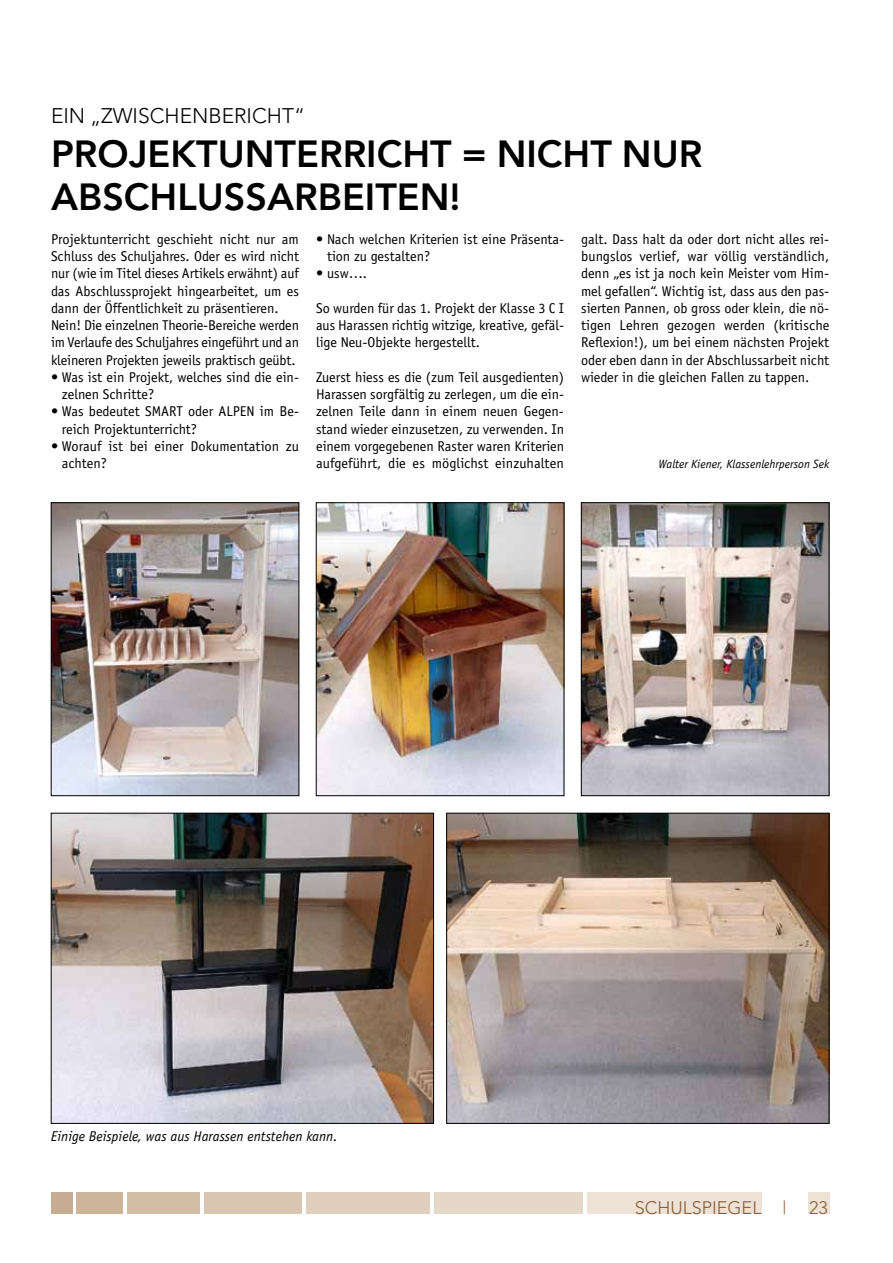
<style>
.page{position:relative;width:893px;height:1263px;background:#fff}
.page>*{position:absolute;margin:0;border:0;box-sizing:border-box;transform-origin:0 0}
.t1{font:800 37.5px "Avenir";color:#000}
.t2{font:300 21px "Avenir";color:#000}
.t3{font:300 18px "Avenir";color:#865d36}
.t4{font:14.25px/17.2px "Officina Sans";color:#000}
.t5{font:italic 14.25px "Officina Sans";color:#000}
.t6{font:italic 12px "Officina Sans";color:#000}
</style>
<div class="page">
<div style="left:808px;top:1193px;width:21px;height:21px;background:#eee2d6"></div>
<div style="left:587px;top:1193px;width:174px;height:21px;background:#eee2d6"></div>
<div style="left:434px;top:1193px;width:149px;height:21px;background:#e6d8c9"></div>
<div style="left:306px;top:1193px;width:123px;height:21px;background:#e0cfbc"></div>
<div style="left:204px;top:1193px;width:98px;height:21px;background:#d9c6b1"></div>
<div style="left:128px;top:1193px;width:72px;height:21px;background:#d3bda7"></div>
<div style="left:77px;top:1193px;width:46px;height:21px;background:#cdb59c"></div>
<div style="left:51px;top:1193px;width:21px;height:21px;background:#c6ac91"></div>
<img style="left:53px;top:505px;width:244px;height:289px">
<div style="left:51px;top:503px;width:248px;height:293px;border:1px solid #000"></div>
<img style="left:318px;top:505px;width:244px;height:289px">
<div style="left:316px;top:503px;width:248px;height:293px;border:1px solid #000"></div>
<img style="left:583px;top:505px;width:244px;height:289px">
<div style="left:581px;top:503px;width:248px;height:293px;border:1px solid #000"></div>
<img style="left:53px;top:815px;width:379px;height:306px">
<div style="left:51px;top:813px;width:383px;height:310px;border:1px solid #000"></div>
<img style="left:448px;top:815px;width:379px;height:306px">
<div style="left:446px;top:813px;width:383px;height:310px;border:1px solid #000"></div>
<h2 class="t2" style="left:51px;top:103px;width:143px">EI N „ZWISCHENBE</h2>
<h2 class="t2" style="left:234px;top:103px;width:72px">RICHT“</h2>
<h1 class="t1" style="left:51px;top:131px;width:26px">PRO</h1>
<h1 class="t1" style="left:129px;top:131px;width:43px">JEKTUNTERRIC</h1>
<h1 class="t1" style="left:402px;top:131px;width:247px">HT = NICHT NUR</h1>
<h1 class="t1" style="left:51px;top:175px;width:51px">ABSC</h1>
<h1 class="t1" style="left:150px;top:175px;width:50px">HLUSS</h1>
<h1 class="t1" style="left:267px;top:175px;width:50px">ARBEITEN</h1>
<h1 class="t1" style="left:450px;top:175px;width:13px">!</h1>
<p class="t4" style="left:51px;top:230px;width:250px">Projektunterricht geschieht nicht nur am Schluss des Schuljahres. Oder es wird nicht nur (wie im Titel dieses Artikels erwähnt) auf das Abschlussprojekt hingearbeitet, um es dann der Öffentlichkeit zu präsentieren.<br>Nein! Die einzelnen Theorie-Bereiche werden im Verlaufe des Schuljahres eingeführt und an kleineren Projekten jeweils praktisch geübt.</p>
<p class="t4" style="left:62px;top:368px;width:239px;text-indent:-11px">• Was ist ein Projekt, welches sind die ein&shy;zelnen Schritte?</p>
<p class="t4" style="left:62px;top:403px;width:239px;text-indent:-11px">• Was bedeutet SMART oder ALPEN im Be&shy;reich Projektunterricht?</p>
<p class="t4" style="left:62px;top:437px;width:239px;text-indent:-11px">• Worauf ist bei einer Dokumentation zu achten?</p>
<p class="t4" style="left:327px;top:230px;width:239px;text-indent:-11px">• Nach welchen Kriterien ist eine Präsenta&shy;tion zu gestalten?</p>
<p class="t4" style="left:316px;top:265px;width:53px">• usw….</p>
<p class="t4" style="left:316px;top:299px;width:250px;text-align:justify">So wurden für das 1. Projekt der Klasse 3 C I aus Harassen richtig witzige, kreative, gefäl&shy;lige Neu-Objekte hergestellt.</p>
<p class="t4" style="left:316px;top:368px;width:250px;text-align:justify">Zuerst hiess es die (zum Teil ausgedienten)<br>Harassen sorgfältig zu zerlegen, um die ein&shy;zelnen Teile dann in einem neuen Gegen&shy;stand wieder einzusetzen, zu verwenden. In einem vorgegebenen Raster waren Kriterien aufgeführt, die es möglichst einzuhalten</p>
<p class="t4" style="left:581px;top:230px;width:250px;text-align:justify">galt. Dass halt da oder dort nicht alles rei&shy;bungslos verlief, war völlig verständlich, denn „es ist ja noch kein Meister vom Him&shy;mel gefallen“. Wichtig ist, dass aus den pas&shy;sierten Pannen, ob gross oder klein, die nö&shy;tigen Lehren gezogen werden (kritische Reflexion!), um bei einem nächsten Projekt oder eben dann in der Abschlussarbeit nicht wieder in die gleichen Fallen zu tappen.</p>
<p class="t6" style="left:659px;top:457px;width:172px">Walter Kiener, Klassenlehrperson Sek</p>
<p class="t5" style="left:51px;top:1128px;width:288px">Einige Beispiele, was aus Harassen entstehen kann.</p>
<p class="t3" style="left:635px;top:1197px;width:153px">SCHULSPIEGEL |</p>
<p class="t3" style="left:809px;top:1197px;width:20px">23</p>
</div>
